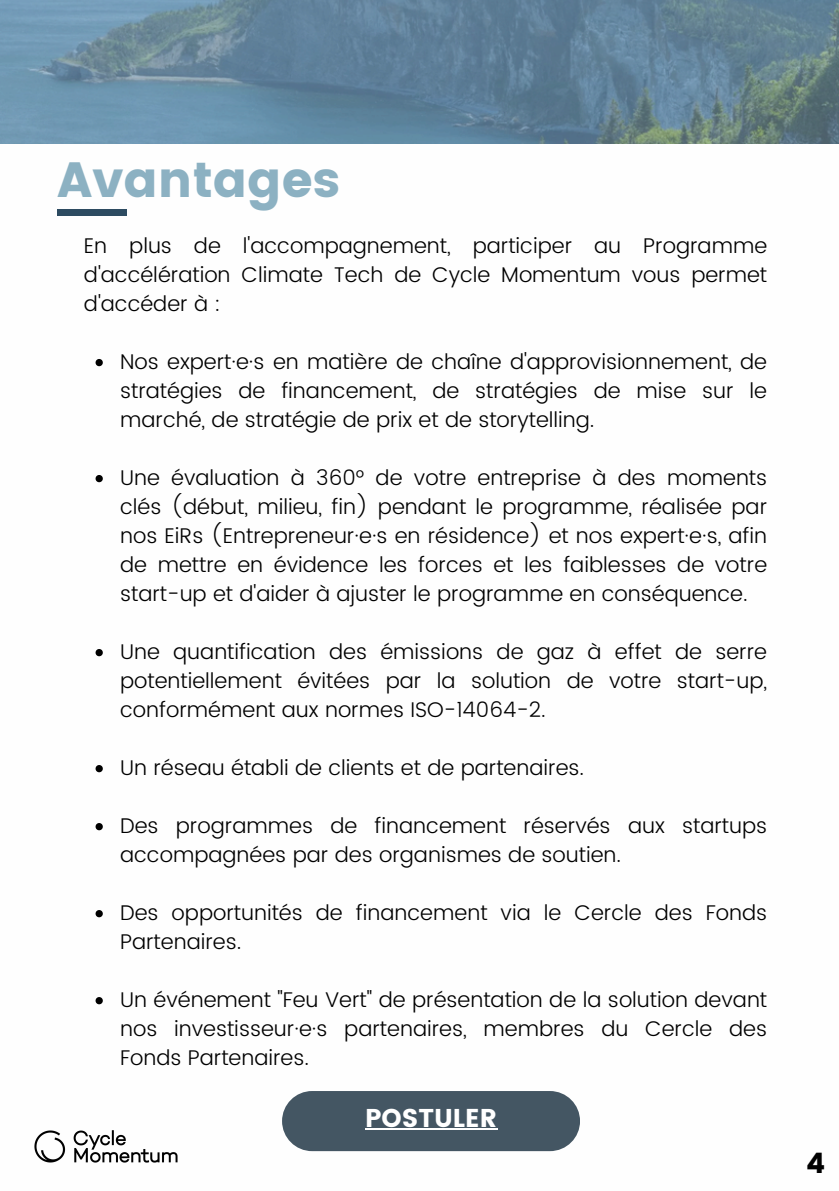
<style>
.page{position:relative;width:839px;height:1191px;background:#fff}
.page>*{position:absolute;margin:0;border:0;box-sizing:border-box;transform-origin:0 0}
.t1{font:49.4px "Poppins";color:#8cb1c2}
.t2{font:28.2px "Poppins";color:#000}
.t3{font:25.8px "Poppins";color:#fff}
.t4{font:300 21.2px/29px "Poppins";color:#000;text-align:justify}
</style>
<div class="page">
<div style="left:57px;top:209px;width:70px;height:7px;background:#2d4b61"></div>
<svg style="left:96px;top:359px;width:7px;height:7px"></svg>
<svg style="left:96px;top:475px;width:7px;height:7px"></svg>
<svg style="left:96px;top:649px;width:7px;height:7px"></svg>
<svg style="left:96px;top:765px;width:7px;height:7px"></svg>
<svg style="left:96px;top:823px;width:7px;height:7px"></svg>
<svg style="left:96px;top:910px;width:7px;height:7px"></svg>
<svg style="left:96px;top:997px;width:7px;height:7px"></svg>
<div style="left:282px;top:1091px;width:298px;height:60px;background:#445663;border-radius:30px"></div>
<hr style="left:365px;top:1129px;width:132px;height:1px;background:#fff">
<svg style="left:0;top:0;width:838px;height:144px;background:#65869b"></svg>
<img style="left:34px;top:1130px;width:144px;height:33px">
<p class="t1" style="left:57px;top:151px;width:284px">Avantages</p>
<h1 class="t4" style="left:84px;top:231px;width:684px">En plus de l'accompagnement, participer au Programme d'accélération Climate Tech de Cycle Momentum vous permet d'accéder à :</h1>
<p class="t4" style="left:120px;top:347px;width:648px">Nos expert·e·s en matière de chaîne d'approvisionnement, de stratégies de financement, de stratégies de mise sur le marché, de stratégie de prix et de storytelling.</p>
<p class="t4" style="left:120px;top:463px;width:648px">Une évaluation à 360° de votre entreprise à des moments clés (début, milieu, fin) pendant le programme, réalisée par nos EiRs (Entrepreneur·e·s en résidence) et nos expert·e·s, afin de mettre en évidence les forces et les faiblesses de votre start-up et d'aider à ajuster le programme en conséquence.</p>
<p class="t4" style="left:120px;top:637px;width:648px">Une quantification des émissions de gaz à effet de serre potentiellement évitées par la solution de votre start-up, conformément aux normes ISO-14064-2.</p>
<p class="t4" style="left:120px;top:753px;width:465px">Un réseau établi de clients et de partenaires.</p>
<p class="t4" style="left:120px;top:811px;width:648px">Des programmes de financement réservés aux startups accompagnées par des organismes de soutien.</p>
<p class="t4" style="left:120px;top:898px;width:648px">Des opportunités de financement via le Cercle des Fonds<br>Partenaires.</p>
<p class="t4" style="left:120px;top:985px;width:648px">Un événement "Feu Vert" de présentation de la solution devant nos investisseur·e·s partenaires, membres du Cercle des Fonds Partenaires.</p>
<p class="t3" style="left:365px;top:1103px;width:133px">POSTULER</p>
<h2 class="t2" style="left:806px;top:1146px;width:21px">4</h2>
</div>
